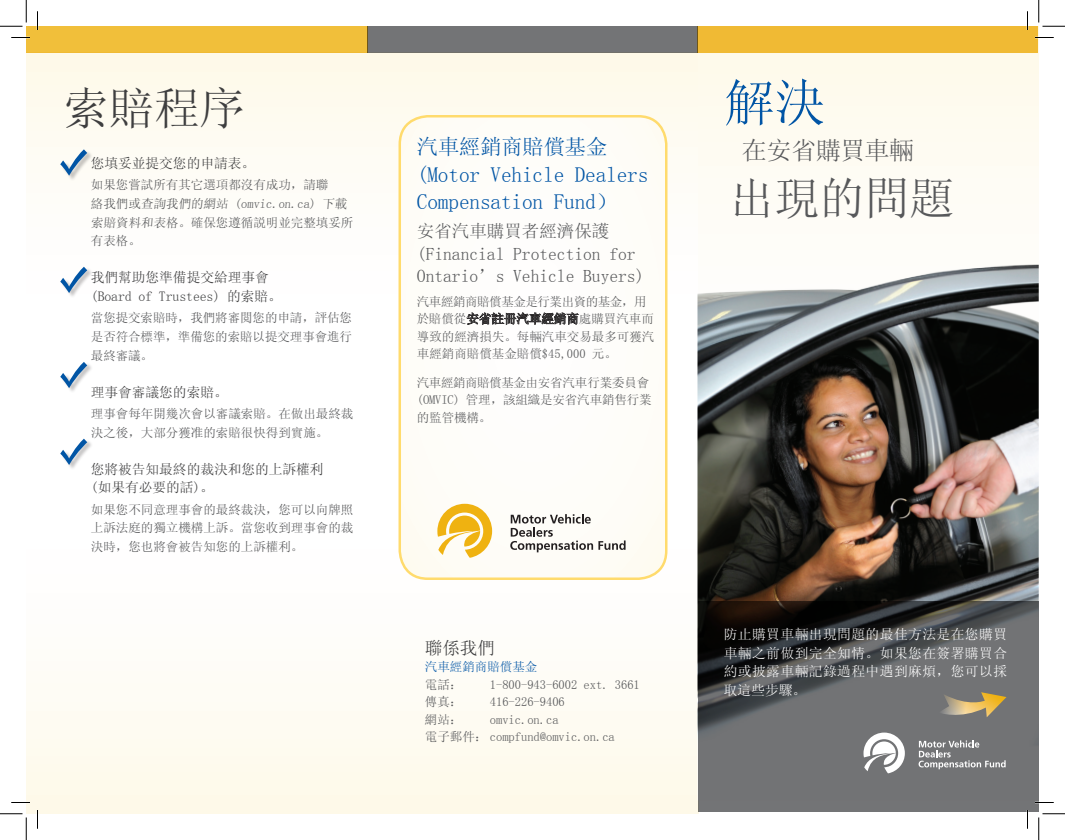
<style>
.page{position:relative;width:1065px;height:840px;background:#fff}
.page>*{position:absolute;margin:0;border:0;box-sizing:border-box;transform-origin:0 0}
.No_Hyphenation{font:51.25px "Sim Sun";color:#0155a5}
.No_Hyphenation-2{font:45px "Sim Sun";color:#57585a}
.No_Hyphenation-3{font:45px "Sim Sun";color:#3e3e3f}
.No_Hyphenation-4{font:25px "Sim Sun";letter-spacing:-.02em;color:#57585a}
.No_Hyphenation-5{font:21.25px/27.5px "Sim Sun";letter-spacing:-.005em;color:#0155a5}
.No_Hyphenation-6{font:17.5px/22.5px "Sim Sun";color:#57585a}
.No_Hyphenation-7{font:17.5px "Sim Sun";color:#3e3e3f}
.No_Hyphenation-8{font:13.75px/18.8px "Sim Sun";letter-spacing:-.005em;color:#3e3e3f}
.No_Hyphenation-9{font:13.75px/18.8px "Sim Sun";letter-spacing:.03em;color:#fff;text-align:justify}
.Warning_tab_copy{font:12.5px/18.8px "Sim Sun";color:#57585a}
.Warning_tab_copy-2{font:12.5px "Sim Sun";color:#0155a5}
</style>
<div class="page">
<div style="left:26px;top:524px;width:672px;height:290px;background:linear-gradient(to right,#fefcf6,#fefcf4)"></div>
<div style="left:26px;top:52px;width:672px;height:264px;background:#fefcf5"></div>
<div style="left:698px;top:26px;width:341px;height:391px;background:#fefbf2"></div>
<svg style="left:400px;top:116px;width:266px;height:463px"></svg>
<div style="left:399px;top:115px;width:269px;height:465px;border:2px solid #ffdb6d;border-radius:28px"></div>
<img style="left:698px;top:264px;width:341px;height:337px">
<svg style="left:698px;top:601px;width:341px;height:211px;background:#5a5b5c"></svg>
<div style="left:698px;top:26px;width:340px;height:26px;background:#f0ba34"></div>
<div style="left:26px;top:26px;width:342px;height:26px;background:#f1bf3a"></div>
<div style="left:368px;top:26px;width:330px;height:26px;background:#737476"></div>
<svg style="left:864px;top:733px;width:41px;height:41px"></svg>
<svg style="left:919px;top:740px;width:87px;height:29px;background:#8d8e8f"></svg>
<svg style="left:437px;top:504px;width:55px;height:54px"></svg>
<svg style="left:510px;top:514px;width:116px;height:38px"></svg>
<svg style="left:467px;top:313px;width:111px;height:11px"></svg>
<div style="left:60px;top:150px;width:33px;height:31px;background:#231f20;opacity:.26"></div>
<svg style="left:60px;top:149px;width:27px;height:27px"></svg>
<div style="left:60px;top:267px;width:33px;height:32px;background:#231f20;opacity:.26"></div>
<svg style="left:60px;top:267px;width:27px;height:26px"></svg>
<div style="left:60px;top:362px;width:33px;height:32px;background:#231f20;opacity:.26"></div>
<svg style="left:60px;top:362px;width:27px;height:26px"></svg>
<div style="left:60px;top:439px;width:33px;height:31px;background:#231f20;opacity:.26"></div>
<svg style="left:60px;top:439px;width:27px;height:26px"></svg>
<svg style="left:938px;top:692px;width:69px;height:28px;background:#9d8f6f"></svg>
<svg style="left:11px;top:37px;width:19px;height:1px"></svg>
<svg style="left:1035px;top:37px;width:19px;height:1px"></svg>
<svg style="left:11px;top:802px;width:19px;height:1px"></svg>
<svg style="left:1035px;top:802px;width:19px;height:1px"></svg>
<svg style="left:37px;top:11px;width:1px;height:19px"></svg>
<svg style="left:37px;top:810px;width:1px;height:19px"></svg>
<svg style="left:1027px;top:11px;width:1px;height:19px"></svg>
<svg style="left:1027px;top:810px;width:1px;height:19px"></svg>
<svg style="left:0;top:0;width:27px;height:27px"></svg>
<svg style="left:0;top:814px;width:27px;height:26px"></svg>
<svg style="left:1039px;top:0;width:26px;height:27px"></svg>
<svg style="left:1039px;top:814px;width:26px;height:26px"></svg>
<p class="No_Hyphenation-3" style="left:64px;top:85px;width:182px">索賠程序</p>
<p class="No_Hyphenation-8" style="left:91px;top:153px;width:166px">您填妥並提交您的申請表。</p>
<p class="Warning_tab_copy" style="left:91px;top:175px;width:264px">如果您嘗試所有其它選項都沒有成功，請聯<br>絡我們或查詢我們的網站 (omvic.on.ca) 下載索賠資料和表格。確保您遵循説明並完整填妥所有表格。</p>
<p class="No_Hyphenation-8" style="left:91px;top:268px;width:192px">我們幫助您準備提交給理事會(Board of Trustees) 的索賠。</p>
<p class="Warning_tab_copy" style="left:91px;top:308px;width:263px;text-align:justify">當您提交索賠時，我們將審閲您的申請，評估您是否符合標準，準備您的索賠以提交理事會進行最終審議。</p>
<p class="No_Hyphenation-8" style="left:91px;top:382px;width:138px">理事會審議您的索賠。</p>
<p class="Warning_tab_copy" style="left:91px;top:404px;width:264px">理事會每年開幾次會以審議索賠。在做出最終裁決之後，大部分獲准的索賠很快得到實施。</p>
<p class="No_Hyphenation-8" style="left:91px;top:459px;width:234px">您將被告知最終的裁決和您的上訴權利(如果有必要的話)。</p>
<p class="Warning_tab_copy" style="left:91px;top:500px;width:264px;text-align:justify">如果您不同意理事會的最終裁決，您可以向牌照上訴法庭的獨立機構上訴。當您收到理事會的裁決時，您也將會被告知您的上訴權利。</p>
<p class="No_Hyphenation-5" style="left:417px;top:133px;width:233px">汽車經銷商賠償基金(Motor Vehicle Dealers<br>Compensation Fund）</p>
<p class="No_Hyphenation-6" style="left:417px;top:220px;width:229px">安省汽車購買者經濟保護(Financial Protection for<br>Ontario’s Vehicle Buyers)</p>
<p class="Warning_tab_copy" style="left:417px;top:292px;width:239px;line-height:17.5px">汽車經銷商賠償基金是行業出資的基金，用於賠償從安省註冊汽車經銷商處購買汽車而導致的經濟損失。每輛汽車交易最多可獲汽車經銷商賠償基金賠償$45,000 元。</p>
<p class="Warning_tab_copy" style="left:417px;top:374px;width:236px;line-height:17.5px">汽車經銷商賠償基金由安省汽車行業委員會(OMVIC) 管理，該組織是安省汽車銷售行業的監管機構。</p>
<p class="No_Hyphenation-7" style="left:425px;top:639px;width:71px">聯係我們</p>
<p class="Warning_tab_copy-2" style="left:425px;top:660px;width:114px">汽車經銷商賠償基金</p>
<p class="Warning_tab_copy" style="left:425px;top:675px;width:39px">電話：</p>
<p class="Warning_tab_copy" style="left:490px;top:675px;width:151px">1-800-943-6002 ext. 3661</p>
<p class="Warning_tab_copy" style="left:425px;top:692px;width:39px">傳真：</p>
<p class="Warning_tab_copy" style="left:490px;top:692px;width:76px">416-226-9406</p>
<p class="Warning_tab_copy" style="left:425px;top:710px;width:39px">網站：</p>
<p class="Warning_tab_copy" style="left:490px;top:710px;width:70px">omvic.on.ca</p>
<p class="Warning_tab_copy" style="left:425px;top:727px;width:191px">電子郵件： compfund@omvic.on.ca</p>
<p class="No_Hyphenation" style="left:724px;top:77px;width:102px">解決</p>
<p class="No_Hyphenation-4" style="left:742px;top:138px;width:174px">在安省購買車輛</p>
<p class="No_Hyphenation-2" style="left:729px;top:175px;width:226px">出現的問題</p>
<p class="No_Hyphenation-9" style="left:724px;top:624px;width:285px">防止購買車輛出現問題的最佳方法是在您購買車輛之前做到完全知情。如果您在簽署購買合約或披露車輛記錄過程中遇到麻煩，您可以採取這些步驟。</p>
</div>
